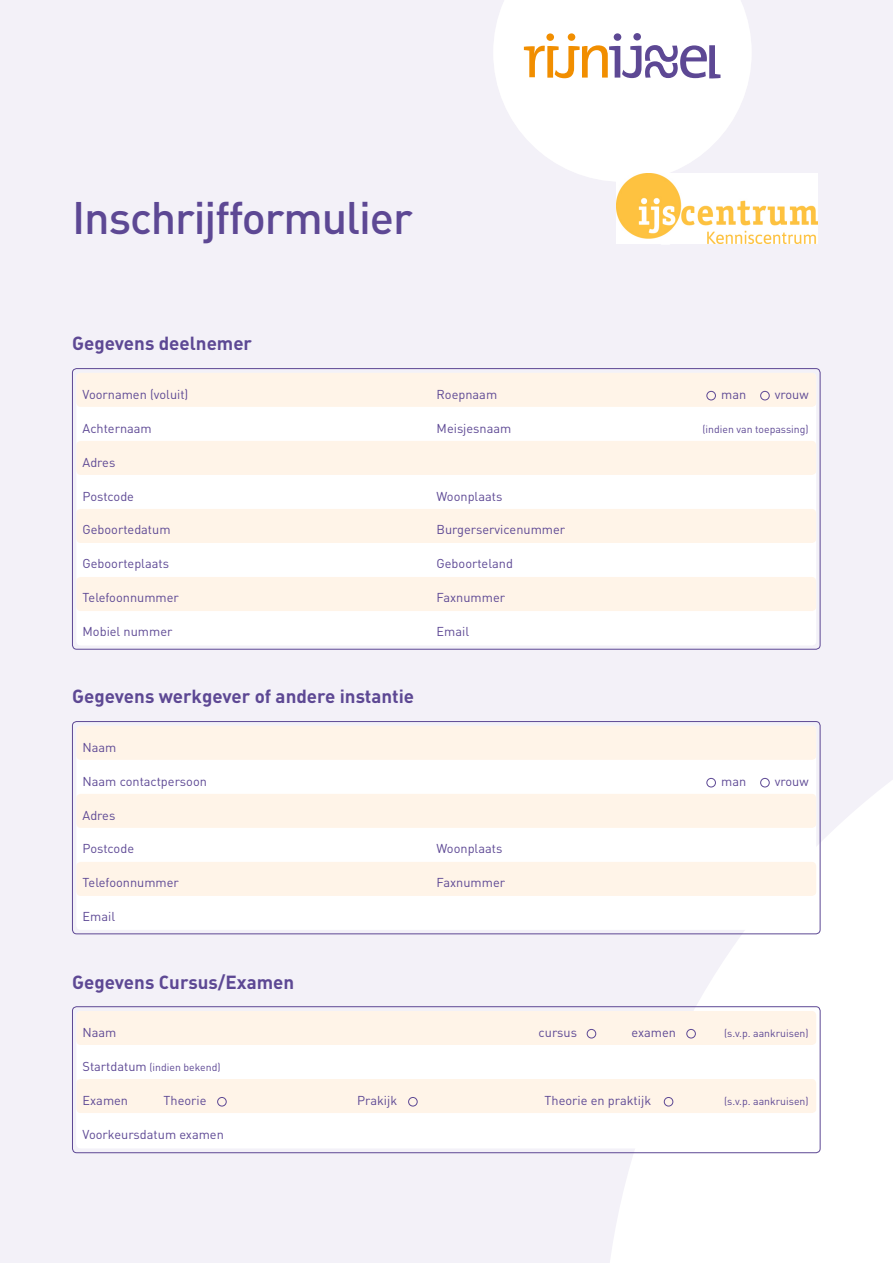
<style>
.page{position:relative;width:893px;height:1263px;background:#f3f1f8}
.page>*{position:absolute;margin:0;border:0;box-sizing:border-box;transform-origin:0 0}
.t1{font:500 45px "DIN";letter-spacing:-.025em;color:#5d4894}
.t2{font:700 18.75px "DIN";color:#5d4894}
.t3{font:12.75px "DIN";color:#5d4894}
.t4{font:10.5px "DIN";color:#5d4894}
.s1{font-size:12.75px}
</style>
<div class="page">
<svg style="left:603px;top:629px;width:290px;height:634px;fill:#fff"></svg>
<svg style="left:493px;top:0;width:258px;height:181px;fill:#fff"></svg>
<div style="left:76px;top:373px;width:740px;height:272px;background:#fff;border-radius:4px"></div>
<div style="left:76px;top:373px;width:740px;height:34px;background:#fff4e8;border-radius:4px"></div>
<div style="left:76px;top:441px;width:740px;height:34px;background:#fff4e8;border-radius:4px"></div>
<div style="left:76px;top:509px;width:740px;height:34px;background:#fff4e8;border-radius:4px"></div>
<div style="left:76px;top:577px;width:740px;height:34px;background:#fff4e8;border-radius:4px"></div>
<div style="left:76px;top:726px;width:740px;height:204px;background:#fff;border-radius:4px"></div>
<div style="left:76px;top:726px;width:740px;height:34px;background:#fff4e8;border-radius:4px"></div>
<div style="left:76px;top:794px;width:740px;height:34px;background:#fff4e8;border-radius:4px"></div>
<div style="left:76px;top:862px;width:740px;height:34px;background:#fff4e8;border-radius:4px"></div>
<div style="left:72px;top:721px;width:748px;height:213px;border:1px solid #5d4894;border-radius:4px"></div>
<div style="left:760px;top:391px;width:10px;height:9px;border:1px solid #5d4894;border-radius:50%"></div>
<div style="left:706px;top:391px;width:10px;height:9px;border:1px solid #5d4894;border-radius:50%"></div>
<div style="left:760px;top:778px;width:10px;height:9px;border:1px solid #5d4894;border-radius:50%"></div>
<div style="left:706px;top:778px;width:10px;height:9px;border:1px solid #5d4894;border-radius:50%"></div>
<div style="left:76px;top:1011px;width:740px;height:136px;background:#fff;border-radius:4px"></div>
<div style="left:76px;top:1079px;width:740px;height:69px;background:#fff;border-radius:4px"></div>
<div style="left:76px;top:1011px;width:740px;height:34px;background:#fff4e8;border-radius:4px"></div>
<div style="left:76px;top:1079px;width:740px;height:34px;background:#fff4e8;border-radius:4px"></div>
<div style="left:72px;top:1006px;width:748px;height:147px;border:1px solid #5d4894;border-radius:4px"></div>
<div style="left:217px;top:1097px;width:10px;height:9px;border:1px solid #5d4894;border-radius:50%"></div>
<div style="left:408px;top:1097px;width:10px;height:9px;border:1px solid #5d4894;border-radius:50%"></div>
<div style="left:664px;top:1097px;width:9px;height:9px;border:1px solid #5d4894;border-radius:50%"></div>
<div style="left:686px;top:1029px;width:10px;height:9px;border:1px solid #5d4894;border-radius:50%"></div>
<div style="left:587px;top:1029px;width:9px;height:9px;border:1px solid #5d4894;border-radius:50%"></div>
<svg style="left:524px;top:33px;width:196px;height:46px"></svg>
<svg style="left:660px;top:243px;width:29px;height:1px"></svg>
<img style="left:616px;top:173px;width:201px;height:70px">
<h1 class="t1" style="left:72px;top:188px;width:342px">Inschrijfformulier</h1>
<h2 class="t2" style="left:72px;top:331px;width:181px">Gegevens deelnemer</h2>
<p class="t3" style="left:83px;top:386px;width:107px">Voornamen (voluit)</p>
<p class="t3" style="left:437px;top:386px;width:62px">Roepnaam</p>
<p class="t3" style="left:721px;top:386px;width:27px">man</p>
<p class="t3" style="left:775px;top:386px;width:35px">vrouw</p>
<p class="t3" style="left:83px;top:420px;width:71px">Achternaam</p>
<p class="t3" style="left:437px;top:420px;width:76px">Meisjesnaam</p>
<p class="t4" style="left:702px;top:422px;width:108px">(indien van toepassing)</p>
<p class="t3" style="left:83px;top:454px;width:34px">Adres</p>
<p class="t3" style="left:83px;top:488px;width:53px">Postcode</p>
<p class="t3" style="left:437px;top:488px;width:67px">Woonplaats</p>
<p class="t3" style="left:83px;top:521px;width:90px">Geboortedatum</p>
<p class="t3" style="left:437px;top:521px;width:130px">Burgerservicenummer</p>
<p class="t3" style="left:83px;top:555px;width:88px">Geboorteplaats</p>
<p class="t3" style="left:437px;top:555px;width:78px">Geboorteland</p>
<p class="t3" style="left:83px;top:589px;width:98px">Telefoonnummer</p>
<p class="t3" style="left:437px;top:589px;width:70px">Faxnummer</p>
<p class="t3" style="left:83px;top:623px;width:91px">Mobiel nummer</p>
<p class="t3" style="left:437px;top:623px;width:34px">Email</p>
<h2 class="t2" style="left:72px;top:684px;width:343px">Gegevens werkgever of andere instantie</h2>
<p class="t3" style="left:83px;top:739px;width:35px">Naam</p>
<p class="t3" style="left:83px;top:773px;width:126px">Naam contactpersoon</p>
<p class="t3" style="left:721px;top:773px;width:27px">man</p>
<p class="t3" style="left:775px;top:773px;width:35px">vrouw</p>
<p class="t3" style="left:83px;top:807px;width:34px">Adres</p>
<p class="t3" style="left:83px;top:840px;width:53px">Postcode</p>
<p class="t3" style="left:437px;top:840px;width:67px">Woonplaats</p>
<p class="t3" style="left:83px;top:874px;width:98px">Telefoonnummer</p>
<p class="t3" style="left:437px;top:874px;width:70px">Faxnummer</p>
<p class="t3" style="left:83px;top:908px;width:34px">Email</p>
<h2 class="t2" style="left:72px;top:969px;width:223px">Gegevens Cursus/Examen</h2>
<p class="t3" style="left:83px;top:1024px;width:35px">Naam</p>
<p class="t3" style="left:539px;top:1024px;width:40px">cursus</p>
<p class="t3" style="left:632px;top:1024px;width:46px">examen</p>
<p class="t4" style="left:724px;top:1027px;width:86px">(s.v.p. aankruisen)</p>
<p class="t4" style="left:83px;top:1060px;width:139px"><span class="s1">Startdatum</span> (indien bekend)</p>
<p class="t3" style="left:83px;top:1092px;width:47px">Examen</p>
<p class="t3" style="left:164px;top:1092px;width:45px">Theorie</p>
<p class="t3" style="left:357px;top:1092px;width:42px">Prakijk</p>
<p class="t3" style="left:545px;top:1092px;width:108px">Theorie en praktijk</p>
<p class="t4" style="left:724px;top:1094px;width:86px">(s.v.p. aankruisen)</p>
<p class="t3" style="left:83px;top:1126px;width:143px">Voorkeursdatum examen</p>
</div>
